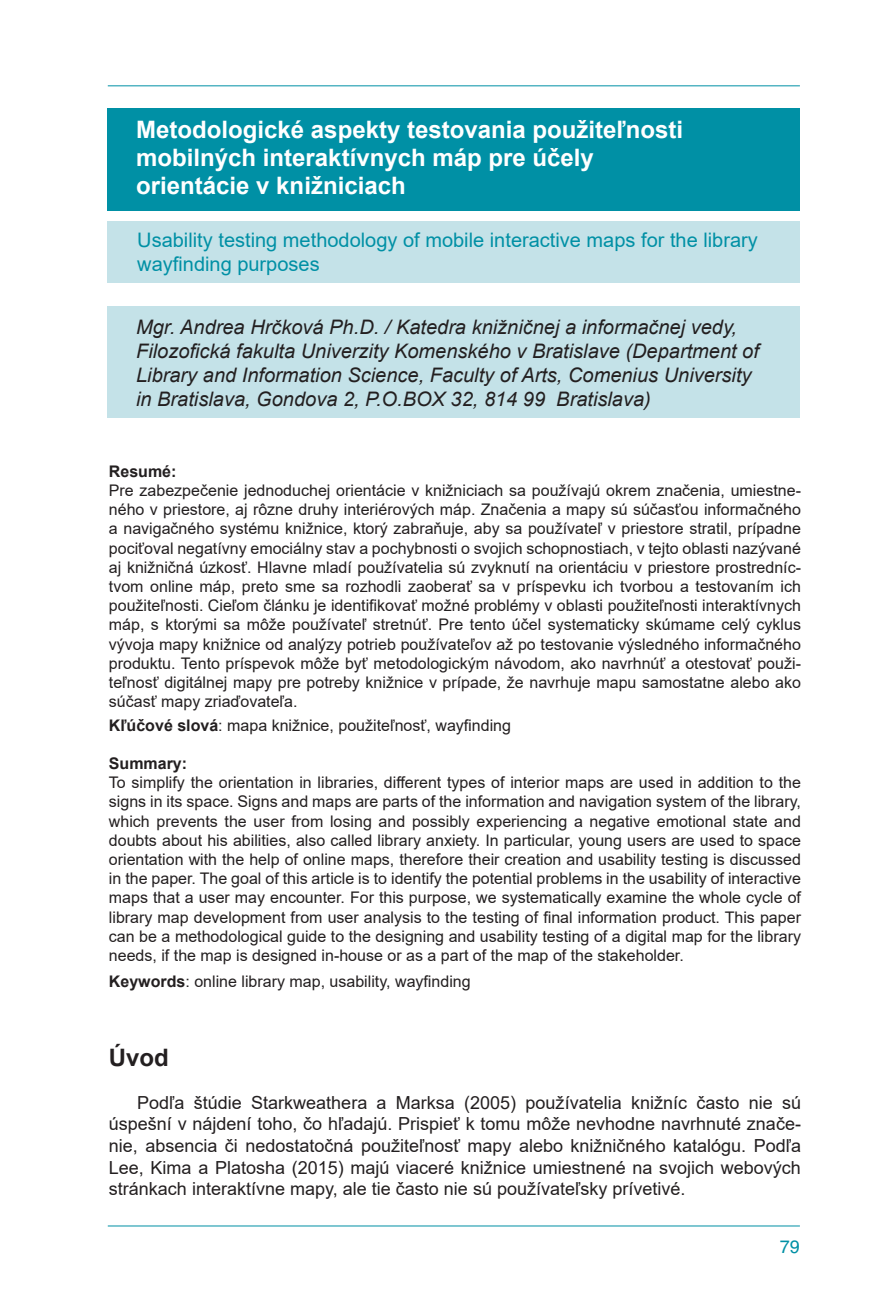
<style>
.page{position:relative;width:885px;height:1316px;background:#fff}
.page>*{position:absolute;margin:0;border:0;box-sizing:border-box;transform-origin:0 0}
.Heading_1{font:700 24px/28px "Arial";color:#fff}
.t1{font:700 24px "Arial";color:#231f20}
.t2{font:italic 20px/24px "Arial";color:#231f20}
.Heading_1-2{font:20px/24px "Arial";color:#0090a5}
.t3{font:18px/21.6px "Arial";color:#231f20;text-align:justify}
.t4{font:18px "Helvetica CE";color:#0090a5}
.t5{font:16px/19.2px "Arial";color:#231f20;text-align:justify}
.t6{font:700 16px "Arial";color:#231f20}
.s1{font-weight:700}
</style>
<div class="page">
<hr style="left:108px;top:85px;width:691px;height:1px;background:#0090a5">
<hr style="left:108px;top:1225px;width:691px;height:1px;background:#0090a5">
<div style="left:108px;top:108px;width:691px;height:102px;background:#0090a5"></div>
<div style="left:108px;top:221px;width:691px;height:61px;background:#c4e2e8"></div>
<div style="left:108px;top:307px;width:691px;height:111px;background:#c4e2e8"></div>
<p class="Heading_1" style="left:136px;top:116px;width:548px">Metodologické aspekty testovania použiteľnosti mobilných interaktívnych máp pre účely orientácie v knižniciach</p>
<p class="Heading_1-2" style="left:137px;top:228px;width:622px">Usability testing methodology of mobile interactive maps for the library wayfinding purposes</p>
<p class="t2" style="left:136px;top:315px;width:624px">Mgr. Andrea Hrčková Ph.D. / Katedra knižničnej a informačnej vedy, Filozofická fakulta Univerzity Komenského v Bratislave (Department of Library and Information Science, Faculty of Arts, Comenius University in Bratislava, Gondova 2, P.O.BOX 32, 814 99 Bratislava)</p>
<p class="t6" style="left:109px;top:460px;width:69px">Resumé:</p>
<p class="t5" style="left:109px;top:480px;width:693px">Pre zabezpečenie jednoduchej orientácie v knižniciach sa používajú okrem značenia, umiestne&shy;ného v priestore, aj rôzne druhy interiérových máp. Značenia a mapy sú súčasťou informačného a navigačného systému knižnice, ktorý zabraňuje, aby sa používateľ v priestore stratil, prípadne pociťoval negatívny emociálny stav a pochybnosti o svojich schopnostiach, v tejto oblasti nazývané aj knižničná úzkosť. Hlavne mladí používatelia sú zvyknutí na orientáciu v priestore prostredníc&shy;tvom online máp, preto sme sa rozhodli zaoberať sa v príspevku ich tvorbou a testovaním ich použiteľnosti. Cieľom článku je identifikovať možné problémy v oblasti použiteľnosti interaktívnych máp, s ktorými sa môže používateľ stretnúť. Pre tento účel systematicky skúmame celý cyklus vývoja mapy knižnice od analýzy potrieb používateľov až po testovanie výsledného informačného produktu. Tento príspevok môže byť metodologickým návodom, ako navrhnúť a otestovať použi&shy;teľnosť digitálnej mapy pre potreby knižnice v prípade, že navrhuje mapu samostatne alebo ako súčasť mapy zriaďovateľa.</p>
<p class="t5" style="left:109px;top:715px;width:403px"><span class="s1">Kľúčové slová</span>: mapa knižnice, použiteľnosť, wayfinding</p>
<p class="t6" style="left:109px;top:752px;width:80px">Summary:</p>
<p class="t5" style="left:109px;top:772px;width:693px">To simplify the orientation in libraries, different types of interior maps are used in addition to the signs in its space. Signs and maps are parts of the information and navigation system of the library, which prevents the user from losing and possibly experiencing a negative emotional state and doubts about his abilities, also called library anxiety. In particular, young users are used to space orientation with the help of online maps, therefore their creation and usability testing is discussed in the paper. The goal of this article is to identify the potential problems in the usability of interactive maps that a user may encounter. For this purpose, we systematically examine the whole cycle of library map development from user analysis to the testing of final information product. This paper can be a methodological guide to the designing and usability testing of a digital map for the library needs, if the map is designed in-house or as a part of the map of the stakeholder.</p>
<p class="t5" style="left:109px;top:971px;width:363px"><span class="s1">Keywords</span>: online library map, usability, wayfinding</p>
<p class="t1" style="left:109px;top:1040px;width:61px">Úvod</p>
<p class="t3" style="left:109px;top:1091px;width:693px;text-indent:28px">Podľa štúdie Starkweathera a Marksa (2005) používatelia knižníc často nie sú úspešní v nájdení toho, čo hľadajú. Prispieť k tomu môže nevhodne navrhnuté znače&shy;nie, absencia či nedostatočná použiteľnosť mapy alebo knižničného katalógu. Podľa Lee, Kima a Platosha (2015) majú viaceré knižnice umiestnené na svojich webových stránkach interaktívne mapy, ale tie často nie sú používateľsky prívetivé.</p>
<p class="t4" style="left:779px;top:1235px;width:22px">79</p>
</div>
